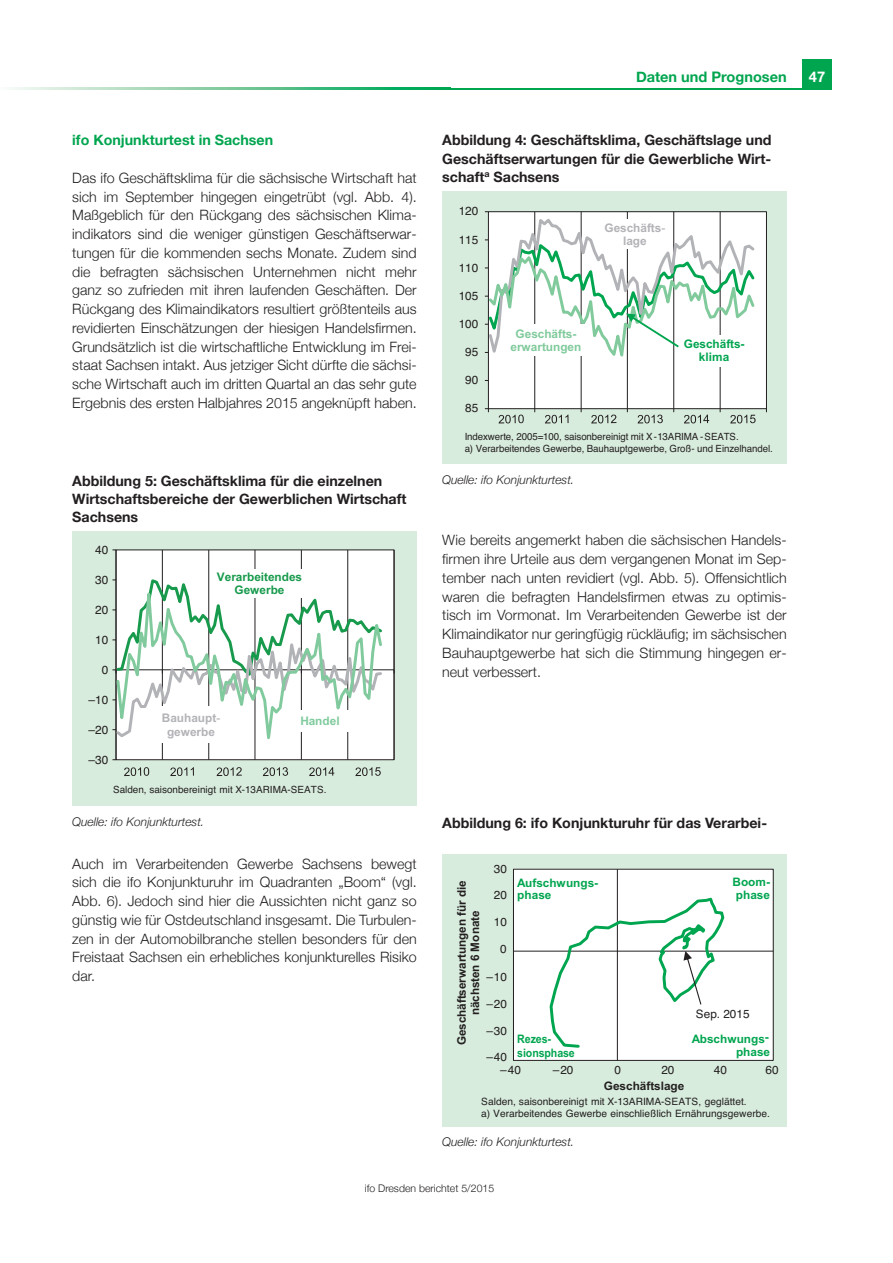
<style>
.page{position:relative;width:893px;height:1263px;background:#fff}
.page>*{position:absolute;margin:0;border:0;box-sizing:border-box;transform-origin:0 0}
.t1{font:700 14.7px "Helvetica Neue";color:#fff}
.t2{font:700 14.55px "Helvetica Neue";color:#00a54f}
.t3{font:300 14.25px/18.8px "Helvetica Neue";color:#231f20;text-align:justify}
.t4{font:700 14.25px/18.3px "Helvetica Neue";color:#231f20;text-align:justify}
.t5{font:700 14.25px "Helvetica Neue";color:#00a54f}
.t6{font:italic 300 12px "Helvetica Neue";color:#231f20}
.t7{font:700 11.85px/13.4px "Arial";letter-spacing:-.005em;color:#231f20;text-align:center}
.t8{font:11.85px "Helvetica";letter-spacing:-.005em;color:#231f20}
.t9{font:700 11.85px/13.4px "Arial";color:#b2b3b7;text-align:center}
.t10{font:700 11.85px/13.4px "Arial";color:#80ca9c;text-align:center}
.t11{font:700 11.85px/13.4px "Arial";color:#179a4c;text-align:center}
.t12{font:700 11.85px/13.4px "Arial";color:#00a54f;text-align:center}
.t13{font:700 11.85px "Arial";color:#80ca9d}
.t14{font:700 11.7px/13.2px "Arial";letter-spacing:-.005em;color:#00a54f}
.t15{font:11.7px "Helvetica";letter-spacing:-.005em;color:#231f20}
.t16{font:700 11.7px/14.1px "Arial";letter-spacing:-.005em;color:#00a54f;scale:.91 1}
.t17{font:700 11.7px "Arial";letter-spacing:-.005em;color:#231f20}
.t18{font:300 10.5px "Helvetica Neue";color:#231f20}
.t19{font:10.2px/11.7px "Helvetica";letter-spacing:-.005em;color:#231f20}
.t20{font:9.9px/11.9px "Helvetica";letter-spacing:-.01em;color:#231f20}
</style>
<div class="page">
<div style="left:802px;top:60px;width:30px;height:29px;background:#00a54f"></div>
<hr style="left:448px;top:88px;width:384px;height:1px;background:#00a54f">
<svg style="left:11px;top:88px;width:437px;height:1px"></svg>
<div style="left:442px;top:191px;width:345px;height:272px;background:#d8ecdd"></div>
<div style="left:488px;top:212px;width:278px;height:197px;background:#fff"></div>
<hr style="left:534px;top:212px;width:1px;height:197px;background:#231f20">
<hr style="left:581px;top:212px;width:1px;height:197px;background:#231f20">
<hr style="left:627px;top:212px;width:1px;height:197px;background:#231f20">
<hr style="left:673px;top:212px;width:1px;height:197px;background:#231f20">
<hr style="left:720px;top:212px;width:1px;height:197px;background:#231f20">
<svg style="left:485px;top:408px;width:4px;height:4px"></svg>
<svg style="left:499px;top:415px;width:25px;height:8px"></svg>
<svg style="left:545px;top:415px;width:24px;height:8px"></svg>
<svg style="left:591px;top:415px;width:25px;height:8px"></svg>
<svg style="left:638px;top:415px;width:25px;height:8px"></svg>
<svg style="left:684px;top:415px;width:25px;height:8px"></svg>
<svg style="left:730px;top:415px;width:26px;height:8px"></svg>
<svg style="left:485px;top:211px;width:272px;height:162px"></svg>
<div style="left:680px;top:335px;width:81px;height:32px;background:#fff"></div>
<div style="left:679px;top:338px;width:70px;height:24px;background:#fff"></div>
<div style="left:72px;top:531px;width:345px;height:275px;background:#d8ecdd"></div>
<div style="left:116px;top:550px;width:278px;height:210px;background:#fff"></div>
<hr style="left:162px;top:550px;width:1px;height:210px;background:#231f20">
<hr style="left:208px;top:550px;width:1px;height:210px;background:#231f20">
<hr style="left:255px;top:550px;width:1px;height:210px;background:#231f20">
<hr style="left:301px;top:550px;width:1px;height:210px;background:#231f20">
<hr style="left:347px;top:550px;width:1px;height:210px;background:#231f20">
<hr style="left:394px;top:550px;width:1px;height:210px;background:#231f20">
<hr style="left:116px;top:550px;width:1px;height:210px;background:#231f20">
<hr style="left:116px;top:669px;width:278px;height:1px;background:#231f20">
<svg style="left:115px;top:555px;width:269px;height:206px"></svg>
<div style="left:153px;top:706px;width:76px;height:37px;background:#fff"></div>
<div style="left:290px;top:710px;width:60px;height:22px;background:#fff"></div>
<div style="left:213px;top:569px;width:98px;height:28px;background:#fff"></div>
<svg style="left:124px;top:767px;width:25px;height:9px"></svg>
<svg style="left:170px;top:767px;width:24px;height:9px"></svg>
<svg style="left:217px;top:767px;width:25px;height:9px"></svg>
<svg style="left:263px;top:767px;width:25px;height:9px"></svg>
<svg style="left:309px;top:767px;width:25px;height:9px"></svg>
<svg style="left:355px;top:767px;width:26px;height:9px"></svg>
<div style="left:442px;top:855px;width:345px;height:272px;background:#d8ecdd"></div>
<div style="left:513px;top:869px;width:260px;height:191px;background:#fff"></div>
<div style="left:513px;top:869px;width:261px;height:192px;border:1px solid #231f20"></div>
<hr style="left:617px;top:869px;width:1px;height:191px;background:#231f20">
<hr style="left:513px;top:951px;width:260px;height:1px;background:#231f20">
<svg style="left:548px;top:895px;width:178px;height:154px"></svg>
<p class="t5" style="left:72px;top:131px;width:202px">ifo Konjunkturtest in Sachsen</p>
<p class="t3" style="left:72px;top:168px;width:346px">Das ifo Geschäftsklima für die sächsische Wirtschaft hat sich im September hingegen eingetrübt (vgl. Abb. 4).<br>Maßgeblich für den Rückgang des sächsischen Klima&shy;indikators sind die weniger günstigen Geschäftserwar&shy;tungen für die kommenden sechs Monate. Zudem sind die befragten sächsischen Unternehmen nicht mehr ganz so zufrieden mit ihren laufenden Geschäften. Der Rückgang des Klimaindikators resultiert größtenteils aus revidierten Einschätzungen der hiesigen Handelsfirmen.<br>Grundsätzlich ist die wirtschaftliche Entwicklung im Frei&shy;staat Sachsen intakt. Aus jetziger Sicht dürfte die sächsi&shy;sche Wirtschaft auch im dritten Quartal an das sehr gute Ergebnis des ersten Halbjahres 2015 angeknüpft haben.</p>
<p class="t4" style="left:72px;top:471px;width:336px;text-align:left">Abbildung 5: Geschäftsklima für die einzelnen<br>Wirtschaftsbereiche der Gewerblichen Wirtschaft<br>Sachsens</p>
<p class="t8" style="left:95px;top:541px;width:15px">40</p>
<p class="t8" style="left:95px;top:571px;width:15px">30</p>
<p class="t8" style="left:95px;top:601px;width:15px">20</p>
<p class="t8" style="left:95px;top:631px;width:15px">10</p>
<p class="t8" style="left:102px;top:661px;width:8px">0</p>
<p class="t8" style="left:88px;top:691px;width:21px">–10</p>
<p class="t8" style="left:88px;top:721px;width:21px">–20</p>
<p class="t8" style="left:88px;top:751px;width:21px">–30</p>
<p class="t11" style="left:217px;top:570px;width:87px">Verarbeitendes<br>Gewerbe</p>
<p class="t9" style="left:162px;top:712px;width:60px">Bauhaupt&shy;gewerbe</p>
<p class="t13" style="left:300px;top:713px;width:41px">Handel</p>
<p class="t20" style="left:113px;top:783px;width:215px">Salden, saisonbereinigt mit X-13ARIMA-SEATS.</p>
<p class="t6" style="left:72px;top:814px;width:134px">Quelle: ifo Konjunkturtest.</p>
<p class="t3" style="left:72px;top:854px;width:346px">Auch im Verarbeitenden Gewerbe Sachsens bewegt sich die ifo Konjunkturuhr im Quadranten „Boom“ (vgl.<br>Abb. 6). Jedoch sind hier die Aussichten nicht ganz so günstig wie für Ostdeutschland insgesamt. Die Turbulen&shy;zen in der Automobilbranche stellen besonders für den Freistaat Sachsen ein erhebliches konjunkturelles Risiko dar.</p>
<p class="t2" style="left:636px;top:68px;width:152px">Daten und Prognosen</p>
<p class="t4" style="left:442px;top:131px;width:331px">Abbildung 4: Geschäftsklima, Geschäftslage und Geschäftserwartungen für die Gewerbliche Wirt&shy;schaft<sup>a</sup> Sachsens</p>
<p class="t8" style="left:459px;top:202px;width:21px">120</p>
<p class="t8" style="left:459px;top:230px;width:21px">115</p>
<p class="t8" style="left:459px;top:258px;width:21px">110</p>
<p class="t8" style="left:459px;top:287px;width:21px">105</p>
<p class="t8" style="left:459px;top:315px;width:21px">100</p>
<p class="t8" style="left:465px;top:343px;width:15px">95</p>
<p class="t8" style="left:465px;top:371px;width:15px">90</p>
<p class="t8" style="left:465px;top:399px;width:15px">85</p>
<p class="t9" style="left:604px;top:222px;width:62px">Geschäfts&shy;lage</p>
<p class="t10" style="left:510px;top:327px;width:72px">Geschäfts&shy;erwartungen</p>
<p class="t12" style="left:684px;top:337px;width:62px">Geschäfts&shy;klima</p>
<p class="t20" style="left:465px;top:431px;width:310px">Indexwerte, 2005=100, saisonbereinigt mit X-13ARIMA -SEATS.<br>a) Verarbeitendes Gewerbe, Bauhauptgewerbe, Groß- und Einzelhandel.</p>
<p class="t6" style="left:442px;top:472px;width:134px">Quelle: ifo Konjunkturtest.</p>
<p class="t3" style="left:442px;top:531px;width:346px">Wie bereits angemerkt haben die sächsischen Handels&shy;firmen ihre Urteile aus dem vergangenen Monat im Sep&shy;tember nach unten revidiert (vgl. Abb. 5). Offensichtlich waren die befragten Handelsfirmen etwas zu optimis&shy;tisch im Vormonat. Im Verarbeitenden Gewerbe ist der Klimaindikator nur geringfügig rückläufig; im sächsischen Bauhauptgewerbe hat sich die Stimmung hingegen er&shy;neut verbessert.</p>
<p class="t4" style="left:442px;top:813px;width:326px">Abbildung 6: ifo Konjunkturuhr für das Verarbei-</p>
<p class="t15" style="left:494px;top:859px;width:15px">30</p>
<p class="t7" style="left:455px;top:1045px;width:166px;rotate:-90deg">Geschäftserwartungen für die nächsten 6 Monate</p>
<p class="t15" style="left:494px;top:885px;width:15px">20</p>
<p class="t15" style="left:494px;top:913px;width:15px">10</p>
<p class="t15" style="left:500px;top:940px;width:8px">0</p>
<p class="t15" style="left:487px;top:967px;width:22px">–10</p>
<p class="t15" style="left:487px;top:995px;width:22px">–20</p>
<p class="t15" style="left:487px;top:1022px;width:22px">–30</p>
<p class="t15" style="left:487px;top:1048px;width:22px">–40</p>
<p class="t14" style="left:517px;top:877px;width:82px;line-height:12.3px">Aufschwungs&shy;phase</p>
<p class="t14" style="left:733px;top:875px;width:39px">Boom&shy;phase</p>
<p class="t16" style="left:517px;top:1032px;width:65px">Rezes&shy;sionsphase</p>
<p class="t15" style="left:696px;top:1005px;width:55px">Sep. 2015</p>
<p class="t14" style="left:692px;top:1033px;width:80px;text-align:right">Abschwungs&shy;phase</p>
<p class="t15" style="left:500px;top:1061px;width:22px">–40</p>
<p class="t15" style="left:553px;top:1061px;width:22px">–20</p>
<p class="t15" style="left:614px;top:1061px;width:8px">0</p>
<p class="t15" style="left:661px;top:1061px;width:15px">20</p>
<p class="t15" style="left:714px;top:1061px;width:15px">40</p>
<p class="t15" style="left:765px;top:1061px;width:15px">60</p>
<p class="t17" style="left:604px;top:1078px;width:82px">Geschäftslage</p>
<p class="t19" style="left:481px;top:1096px;width:290px">Salden, saisonbereinigt mit X-13ARIMA-SEATS, geglättet.<br>a) Verarbeitendes Gewerbe einschließlich Ernährungsgewerbe.</p>
<p class="t6" style="left:442px;top:1135px;width:134px">Quelle: ifo Konjunkturtest.</p>
<p class="t18" style="left:365px;top:1182px;width:131px">ifo Dresden berichtet 5/2015</p>
<p class="t1" style="left:809px;top:68px;width:18px">47</p>
</div>
